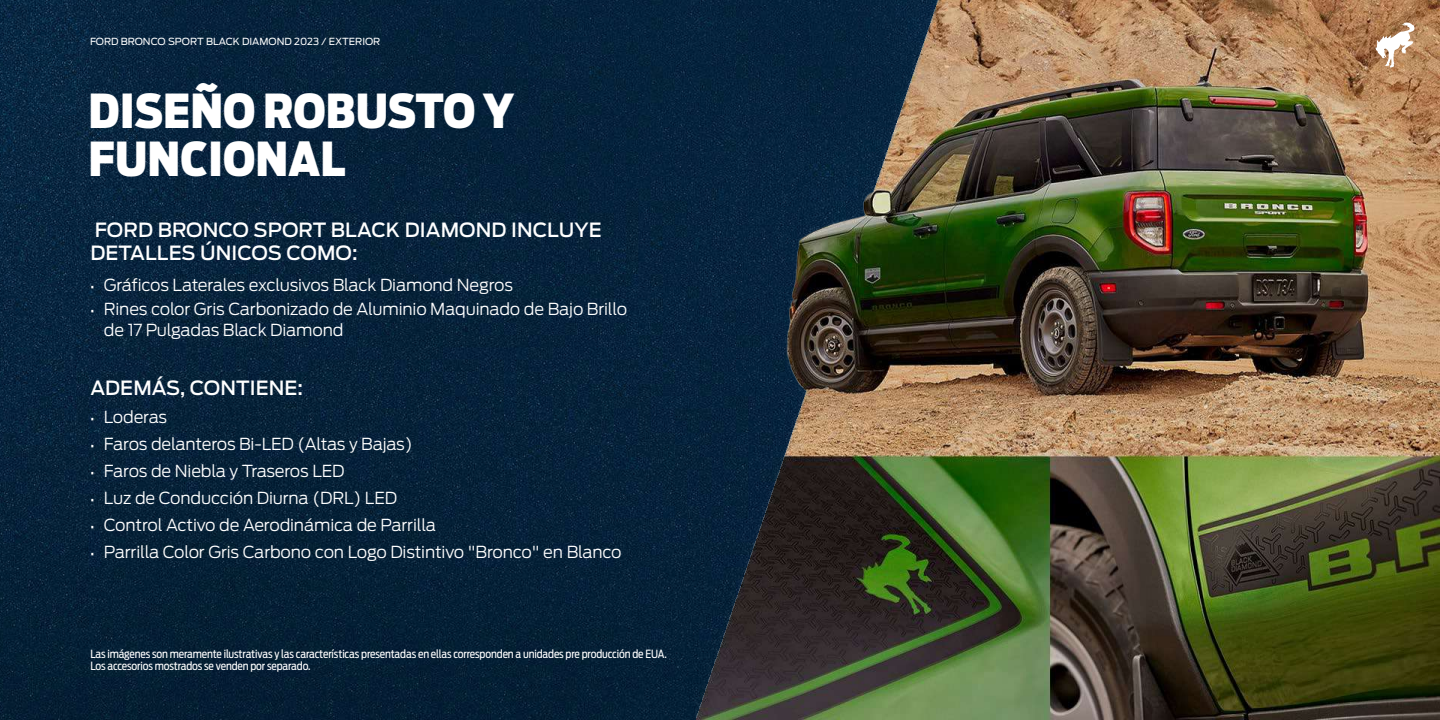
<style>
.page{position:relative;width:1440px;height:720px;background:#fff}
.page>*{position:absolute;margin:0;border:0;box-sizing:border-box;transform-origin:0 0}
.t1{font:900 46.5px/48px "Ford Antenna Cond";color:#fff}
.t2{font:500 19.5px/23.2px "Ford Antenna";letter-spacing:.005em;color:#fff}
.t3{font:300 16.5px/21px "Ford Antenna";letter-spacing:-.01em;color:#fff}
.t4{font:11.25px/12px "Ford Antenna Cond";letter-spacing:-.01em;color:#fff}
.t5{font:9.75px "Ford Antenna";color:#fff}
.s1{font-family:"Ford Antenna Cond";font-weight:500;font-size:12.75px}
</style>
<div class="page">
<img style="left:0;top:0;width:1440px;height:720px">
<svg style="left:1375px;top:22px;width:40px;height:46px"></svg>
<p class="t5" style="left:90px;top:33px;width:292px">FORD BRONCO SPORT BLACK DIAMOND 2023 / EXTERIOR</p>
<h1 class="t1" style="left:88px;top:81px;width:427px">DISEÑO ROBUSTO Y<br>FUNCIONAL</h1>
<p class="t2" style="left:90px;top:216px;width:513px">FORD BRONCO SPORT BLACK DIAMOND INCLUYE<br>DETALLES ÚNICOS COMO:</p>
<p class="t3" style="left:90px;top:273px;width:424px"><span class="s1">•</span> Gráficos Laterales exclusivos Black Diamond Negros</p>
<p class="t3" style="left:104px;top:297px;width:525px;text-indent:-14px"><span class="s1">•</span> Rines color Gris Carbonizado de Aluminio Maquinado de Bajo Brillo de 17 Pulgadas Black Diamond</p>
<p class="t2" style="left:90px;top:374px;width:214px">ADEMÁS, CONTIENE:</p>
<p class="t3" style="left:90px;top:404px;width:78px"><span class="s1">•</span> Loderas</p>
<p class="t3" style="left:90px;top:431px;width:324px"><span class="s1">•</span> Faros delanteros Bi-LED (Altas y Bajas)</p>
<p class="t3" style="left:90px;top:458px;width:256px"><span class="s1">•</span> Faros de Niebla y Traseros LED</p>
<p class="t3" style="left:90px;top:485px;width:308px"><span class="s1">•</span> Luz de Conducción Diurna (DRL) LED</p>
<p class="t3" style="left:90px;top:512px;width:347px"><span class="s1">•</span> Control Activo de Aerodinámica de Parrilla</p>
<p class="t3" style="left:90px;top:539px;width:533px"><span class="s1">•</span> Parrilla Color Gris Carbono con Logo Distintivo "Bronco" en Blanco</p>
<p class="t4" style="left:90px;top:647px;width:578px">Las imágenes son meramente ilustrativas y las características presentadas en ellas corresponden a unidades pre producción de EUA.<br>Los accesorios mostrados se venden por separado.</p>
</div>
